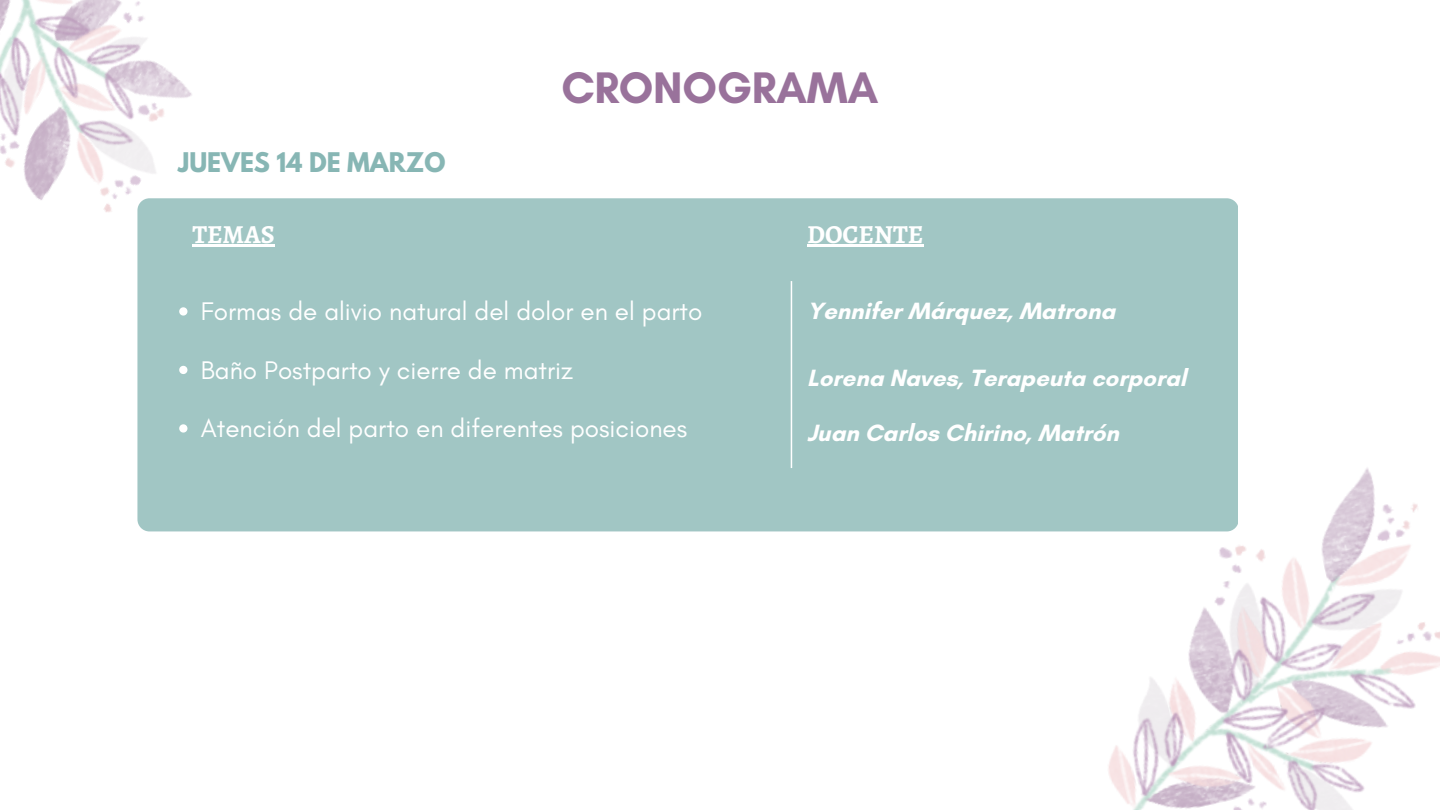
<style>
.page{position:relative;width:1440px;height:810px;background:#fff}
.page>*{position:absolute;margin:0;border:0;box-sizing:border-box;transform-origin:0 0}
.t1{font:700 45px "Glacial Indifference";letter-spacing:-.005em;color:#99729b}
.t2{font:26px "Glacial Indifference";color:#fff}
.t3{font:700 26px "Alegreya";color:#fff}
.t4{font:700 24px "Glacial Indifference";color:#fff}
.t5{font:700 24px "League Spartan";color:#87b6b4}
</style>
<div class="page">
<div style="left:137px;top:198px;width:1101px;height:333px;background:#a1c6c4;border-radius:12px"></div>
<hr style="left:791px;top:281px;width:1px;height:187px;background:#fff">
<img style="left:926px;top:468px;width:514px;height:342px">
<img style="left:0;top:0;width:380px;height:385px">
<svg style="left:179px;top:307px;width:8px;height:9px"></svg>
<svg style="left:179px;top:366px;width:8px;height:8px"></svg>
<svg style="left:179px;top:424px;width:8px;height:9px"></svg>
<hr style="left:192px;top:245px;width:83px;height:2px;background:#fff">
<hr style="left:807px;top:245px;width:116px;height:2px;background:#fff">
<h2 class="t5" style="left:178px;top:150px;width:269px">JUEVES 14 DE MARZO</h2>
<h2 class="t3" style="left:192px;top:217px;width:84px">TEMAS</h2>
<p class="t1" style="left:561px;top:61px;width:319px">CRONOGRAMA</p>
<h3 class="t3" style="left:807px;top:217px;width:118px">DOCENTE</h3>
<p class="t2" style="left:201px;top:295px;width:503px">Formas de alivio natural del dolor en el parto</p>
<h1 class="t2" style="left:201px;top:354px;width:374px">Baño Postparto y cierre de matriz</h1>
<h2 class="t2" style="left:201px;top:412px;width:488px">Atención del parto en diferentes posiciones</h2>
<p class="t4" style="left:807px;top:296px;width:310px">Yennifer Márquez, Matrona</p>
<h3 class="t4" style="left:807px;top:363px;width:381px">Lorena Naves, Terapeuta corporal</h3>
<p class="t4" style="left:807px;top:418px;width:313px">Juan Carlos Chirino, Matrón</p>
</div>
